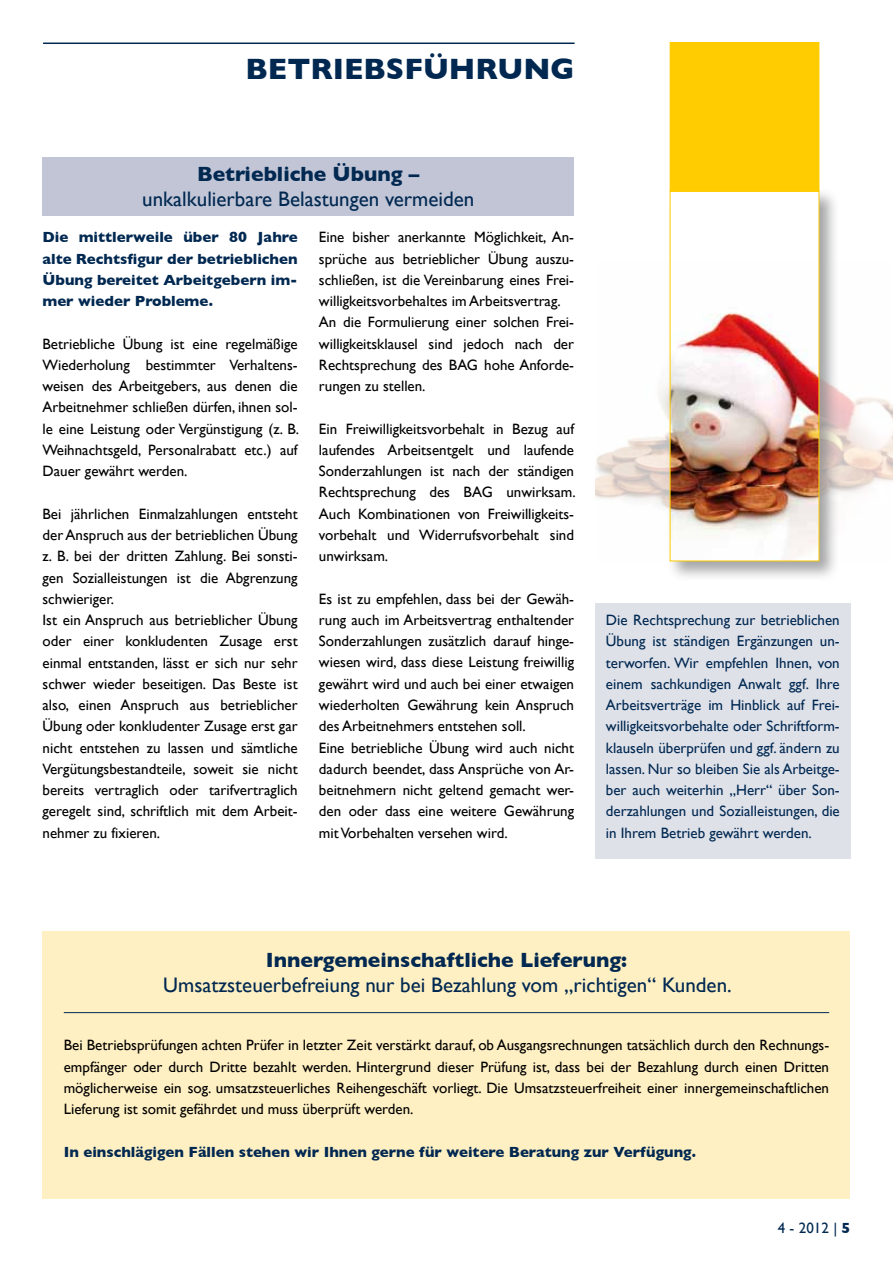
<style>
.page{position:relative;width:893px;height:1263px;background:#fff}
.page>*{position:absolute;margin:0;border:0;box-sizing:border-box;transform-origin:0 0}
.t1{font:700 30px "Gill Sans";color:#002851}
.t2{font:21px "Gill Sans";color:#002851}
.t3{font:700 21px "Gill Sans";color:#002851}
.t4{font:15px/21.3px "Gill Sans";color:#000;text-align:justify}
.t5{font:15px/21.3px "Gill Sans";color:#002851;text-align:justify}
.t6{font:700 15px/21.3px "Gill Sans";color:#002851;text-align:justify}
.s1{font-weight:700}
</style>
<div class="page">
<div style="left:595px;top:604px;width:255px;height:255px;background:#dfe1e9"></div>
<img style="left:595px;top:387px;width:298px;height:122px">
<div style="left:667px;top:187px;width:172px;height:394px;background:#87888a;opacity:.75"></div>
<div style="left:670px;top:191px;width:149px;height:370px;background:#fff"></div>
<img style="left:672px;top:313px;width:145px;height:246px">
<hr style="left:43px;top:43px;width:532px;height:1px;background:#002851">
<div style="left:670px;top:42px;width:149px;height:150px;background:#fecc00;border:1px solid #fecc00"></div>
<div style="left:43px;top:157px;width:531px;height:59px;background:#c1c5d5"></div>
<div style="left:43px;top:932px;width:807px;height:267px;background:#fff0c3"></div>
<hr style="left:64px;top:1012px;width:765px;height:1px;background:#002851">
<h1 class="t1" style="left:245px;top:51px;width:331px">BETRIEBSFÜHRUNG</h1>
<h2 class="t3" style="left:197px;top:162px;width:224px">Betriebliche Übung –</h2>
<h2 class="t2" style="left:142px;top:187px;width:334px">unkalkulierbare Belastungen vermeiden</h2>
<p class="t6" style="left:43px;top:227px;width:257px">Die mittlerweile über 80 Jahre alte Rechtsfigur der betrieblichen Übung bereitet Arbeitgebern im&shy;mer wieder Probleme.</p>
<p class="t4" style="left:43px;top:333px;width:258px">Betriebliche Übung ist eine regelmäßige Wiederholung bestimmter Verhaltens&shy;weisen des Arbeitgebers, aus denen die Arbeitnehmer schließen dürfen, ihnen sol&shy;le eine Leistung oder Vergünstigung (z. B.<br>Weihnachtsgeld, Personalrabatt etc.) auf Dauer gewährt werden.</p>
<p class="t4" style="left:43px;top:503px;width:257px;text-align:left">Bei jährlichen Einmalzahlungen entsteht der Anspruch aus der betrieblichen Übung z. B. bei der dritten Zahlung. Bei sonsti&shy;gen Sozialleistungen ist die Abgrenzung schwieriger.<br>Ist ein Anspruch aus betrieblicher Übung oder einer konkludenten Zusage erst einmal entstanden, lässt er sich nur sehr schwer wieder beseitigen. Das Beste ist also, einen Anspruch aus betrieblicher Übung oder konkludenter Zusage erst gar nicht entstehen zu lassen und sämtliche Vergütungsbestandteile, soweit sie nicht bereits vertraglich oder tarifvertraglich geregelt sind, schriftlich mit dem Arbeit&shy;nehmer zu fixieren.</p>
<p class="t4" style="left:319px;top:226px;width:257px;text-align:left">Eine bisher anerkannte Möglichkeit, An&shy;sprüche aus betrieblicher Übung auszu&shy;schließen, ist die Vereinbarung eines Frei&shy;willigkeitsvorbehaltes im Arbeitsvertrag.<br>An die Formulierung einer solchen Frei&shy;willigkeitsklausel sind jedoch nach der Rechtsprechung des BAG hohe Anforde&shy;rungen zu stellen.</p>
<p class="t4" style="left:319px;top:418px;width:258px">Ein Freiwilligkeitsvorbehalt in Bezug auf laufendes Arbeitsentgelt und laufende Sonderzahlungen ist nach der ständigen Rechtsprechung des BAG unwirksam.<br>Auch Kombinationen von Freiwilligkeits&shy;vorbehalt und Widerrufsvorbehalt sind unwirksam.</p>
<p class="t4" style="left:319px;top:588px;width:257px;text-align:left">Es ist zu empfehlen, dass bei der Gewäh&shy;rung auch im Arbeitsvertrag enthaltender Sonderzahlungen zusätzlich darauf hinge&shy;wiesen wird, dass diese Leistung freiwillig gewährt wird und auch bei einer etwaigen wiederholten Gewährung kein Anspruch des Arbeitnehmers entstehen soll.<br>Eine betriebliche Übung wird auch nicht dadurch beendet, dass Ansprüche von Ar&shy;beitnehmern nicht geltend gemacht wer&shy;den oder dass eine weitere Gewährung mit Vorbehalten versehen wird.</p>
<p class="t5" style="left:606px;top:609px;width:235px">Die Rechtsprechung zur betrieblichen Übung ist ständigen Ergänzungen un&shy;terworfen. Wir empfehlen Ihnen, von einem sachkundigen Anwalt ggf. Ihre Arbeitsverträge im Hinblick auf Frei&shy;willigkeitsvorbehalte oder Schriftform&shy;klauseln überprüfen und ggf. ändern zu lassen. Nur so bleiben Sie als Arbeitge&shy;ber auch weiterhin „Herr“ über Son&shy;derzahlungen und Sozialleistungen, die in Ihrem Betrieb gewährt werden.</p>
<h2 class="t3" style="left:266px;top:948px;width:363px">Innergemeinschaftliche Lieferung:</h2>
<h2 class="t2" style="left:163px;top:973px;width:570px">Umsatzsteuerbefreiung nur bei Bezahlung vom „richtigen“ Kunden.</h2>
<p class="t4" style="left:64px;top:1034px;width:767px">Bei Betriebsprüfungen achten Prüfer in letzter Zeit verstärkt darauf, ob Ausgangsrechnungen tatsächlich durch den Rechnungs&shy;empfänger oder durch Dritte bezahlt werden. Hintergrund dieser Prüfung ist, dass bei der Bezahlung durch einen Dritten möglicherweise ein sog. umsatzsteuerliches Reihengeschäft vorliegt. Die Umsatzsteuerfreiheit einer innergemeinschaftlichen Lieferung ist somit gefährdet und muss überprüft werden.</p>
<p class="t6" style="left:64px;top:1141px;width:634px">In einschlägigen Fällen stehen wir Ihnen gerne für weitere Beratung zur Verfügung.</p>
<p class="t5" style="left:778px;top:1217px;width:74px">4 - 2012 | <span class="s1">5</span></p>
</div>
